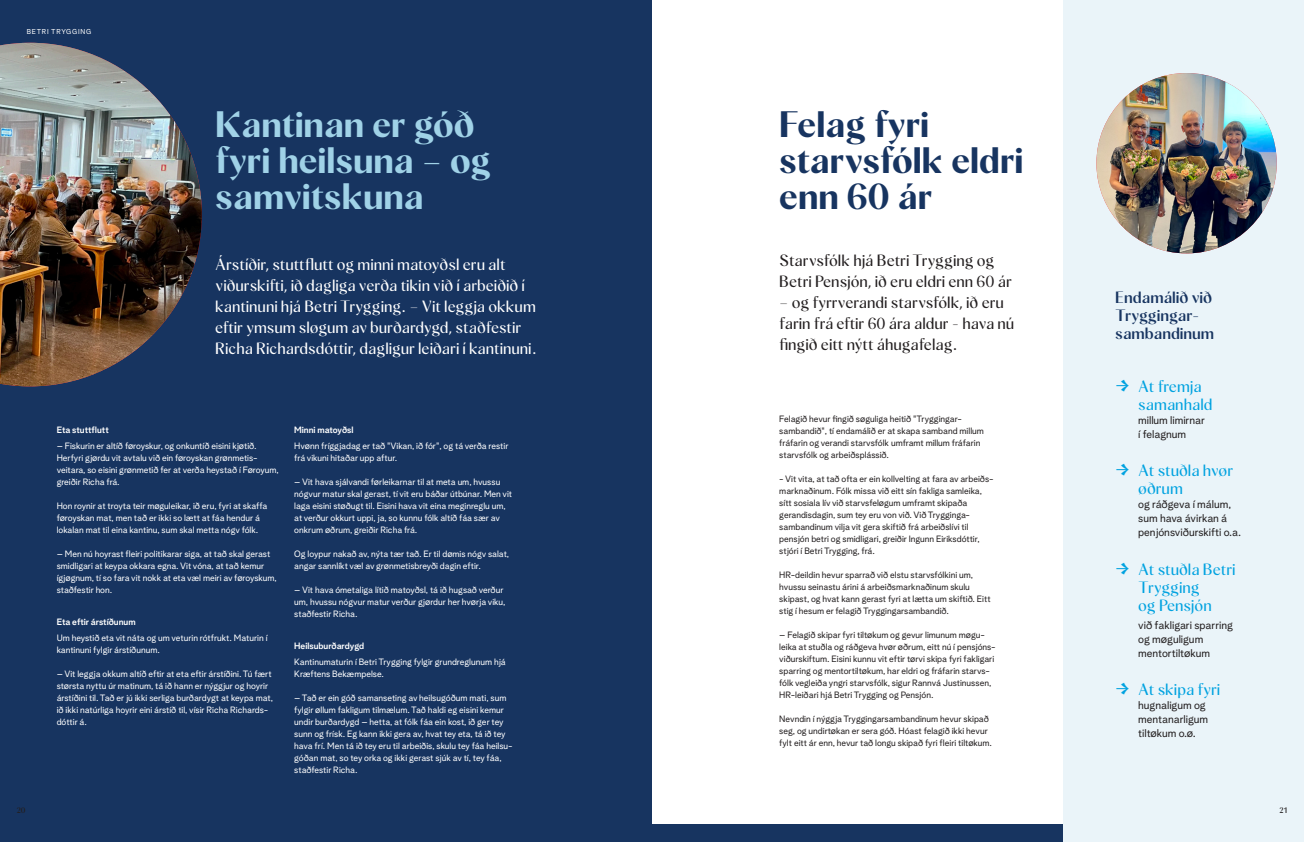
<style>
.page{position:relative;width:1304px;height:842px;background:#fff}
.page>*{position:absolute;margin:0;border:0;box-sizing:border-box;transform-origin:0 0}
.Yvirskrift_2{font:36px/36px "Albra Sans Semi";color:#a0d2e7}
.Yvirskrift_2-2{font:36px/36px "Albra Sans Semi";color:#173460}
.Rubrik{font:16px/21px "Albra Sans Regular";color:#fff}
.Rubrik-2{font:16px/21px "Albra Sans Regular";color:#231f20}
.Rubrik-3{font:16px/18px "Albra Sans Regular";color:#00a2e0}
.Rubrik-4{font:16px/18px "Albra Sans Medium";color:#173460}
.Breyð_2{font:11px/14px "Albra Grotesk";color:#231f20}
.Breyð{font:9px/12px "Albra Grotesk";color:#fff}
.Breyð-2{font:9px/12px "Albra Grotesk";color:#231f20}
.Undiryvirskrift{font:9px "Albra Grotesk Semi";color:#fff}
.t1{font:8px "Albra Sans Medium";color:#231f20}
.Breadcrume{font:7px "Albra Grotesk";letter-spacing:.11em;color:#fff}
.s1{font-family:"Albra Sans Black";font-size:24px}
</style>
<div class="page">
<div style="left:0;top:0;width:652px;height:842px;background:#173460"></div>
<div style="left:0;top:825px;width:1304px;height:17px;background:#173460"></div>
<img style="left:0;top:43px;width:202px;height:343px">
<div style="left:1063px;top:0;width:241px;height:842px;background:#eaf4f9"></div>
<img style="left:1096px;top:73px;width:181px;height:180px;border-radius:90px">
<p class="Breadcrume" style="left:27px;top:26px;width:66px">BETRI TRYGGING</p>
<p class="Yvirskrift_2" style="left:215px;top:104px;width:277px">Kantinan er góð fyri heilsuna – og samvitskuna</p>
<p class="Rubrik" style="left:215px;top:253px;width:323px">Árstíðir, stuttflutt og minni matoyðsl eru alt viðurskifti, ið dagliga verða tikin við í arbeiðið í kantinuni hjá Betri Trygging. – Vit leggja okkum eftir ymsum sløgum av burðardygd, staðfestir Richa Richardsdóttir, dagligur leiðari í kantinuni.</p>
<p class="Undiryvirskrift" style="left:57px;top:423px;width:54px">Eta stuttflutt</p>
<p class="Breyð" style="left:57px;top:439px;width:224px">– Fiskurin er altíð føroyskur, og onkuntíð eisini kjøtið.<br>Herfyri gjørdu vit avtalu við ein føroyskan grønmetis&shy;veitara, so eisini grønmetið fer at verða heystað í Føroyum, greiðir Richa frá.</p>
<p class="Breyð" style="left:57px;top:499px;width:212px">Hon roynir at troyta teir møguleikar, ið eru, fyri at skaffa føroyskan mat, men tað er ikki so lætt at fáa hendur á lokalan mat til eina kantinu, sum skal metta nógv fólk.</p>
<p class="Breyð" style="left:57px;top:547px;width:222px">– Men nú hoyrast fleiri politikarar siga, at tað skal gerast smidligari at keypa okkara egna. Vit vóna, at tað kemur ígjøgnum, tí so fara vit nokk at eta væl meiri av føroyskum, staðfestir hon.</p>
<p class="Undiryvirskrift" style="left:57px;top:615px;width:80px">Eta eftir árstíðunum</p>
<p class="Breyð" style="left:57px;top:631px;width:212px">Um heystið eta vit náta og um veturin rótfrukt. Maturin í kantinuni fylgir árstíðunum.</p>
<p class="Breyð" style="left:57px;top:667px;width:218px">– Vit leggja okkum altíð eftir at eta eftir árstíðini. Tú fært størsta nyttu úr matinum, tá ið hann er nýggjur og hoyrir árstíðini til. Tað er jú ikki serliga burðardygt at keypa mat, ið ikki natúrliga hoyrir eini árstíð til, vísir Richa Richards&shy;dóttir á.</p>
<p class="Undiryvirskrift" style="left:294px;top:423px;width:61px">Minni matoyðsl</p>
<p class="Breyð" style="left:294px;top:439px;width:216px">Hvønn fríggjadag er tað "Vikan, ið fór", og tá verða restir frá vikuni hitaðar upp aftur.</p>
<p class="Breyð" style="left:294px;top:475px;width:219px">– Vit hava sjálvandi førleikarnar til at meta um, hvussu nógvur matur skal gerast, tí vit eru báðar útbúnar. Men vit laga eisini støðugt til. Eisini hava vit eina meginreglu um, at verður okkurt uppi, ja, so kunnu fólk altíð fáa sær av onkrum øðrum, greiðir Richa frá.</p>
<p class="Breyð" style="left:294px;top:547px;width:216px">Og loypur nakað av, nýta tær tað. Er til dømis nógv salat, angar sannlíkt væl av grønmetisbreyði dagin eftir.</p>
<p class="Breyð" style="left:294px;top:583px;width:213px">– Vit hava ómetaliga lítið matoyðsl, tá ið hugsað verður um, hvussu nógvur matur verður gjørdur her hvørja viku, staðfestir Richa.</p>
<p class="Undiryvirskrift" style="left:294px;top:639px;width:71px">Heilsuburðardygd</p>
<p class="Breyð" style="left:294px;top:655px;width:213px">Kantinumaturin í Betri Trygging fylgir grundreglunum hjá<br>Kræftens Bekæmpelse.</p>
<p class="Breyð" style="left:294px;top:691px;width:220px">– Tað er ein góð samanseting av heilsugóðum mati, sum fylgir øllum fakligum tilmælum. Tað haldi eg eisini kemur undir burðardygd – hetta, at fólk fáa ein kost, ið ger tey sunn og frísk. Eg kann ikki gera av, hvat tey eta, tá ið tey hava frí. Men tá ið tey eru til arbeiðis, skulu tey fáa heilsu&shy;góðan mat, so tey orka og ikki gerast sjúk av tí, tey fáa, staðfestir Richa.</p>
<p class="Yvirskrift_2-2" style="left:779px;top:104px;width:246px">Felag fyri starvsfólk eldri enn 60 ár</p>
<p class="Rubrik-2" style="left:779px;top:249px;width:234px">Starvsfólk hjá Betri Trygging og<br>Betri Pensjón, ið eru eldri enn 60 ár</p>
<p class="Rubrik-2" style="left:779px;top:291px;width:236px">– og fyrrverandi starvsfólk, ið eru farin frá eftir 60 ára aldur - hava nú fingið eitt nýtt áhugafelag.</p>
<p class="Breyð-2" style="left:779px;top:411px;width:206px">Felagið hevur fingið søguliga heitið "Tryggingar&shy;sambandið", tí endamálið er at skapa samband millum fráfarin og verandi starvsfólk umframt millum fráfarin starvsfólk og arbeiðsplássið.</p>
<p class="Breyð-2" style="left:779px;top:471px;width:216px">- Vit vita, at tað ofta er ein kollvelting at fara av arbeiðs&shy;marknaðinum. Fólk missa við eitt sín fakliga samleika, sítt sosiala lív við starvsfeløgum umframt skipaða gerandisdagin, sum tey eru von við. Við Trygginga&shy;sambandinum vilja vit gera skiftið frá arbeiðslívi til pensjón betri og smidligari, greiðir Ingunn Eiriksdóttir, stjóri í Betri Trygging, frá.</p>
<p class="Breyð-2" style="left:779px;top:567px;width:213px">HR-deildin hevur sparrað við elstu starvsfólkini um, hvussu seinastu árini á arbeiðsmarknaðinum skulu skipast, og hvat kann gerast fyri at lætta um skiftið. Eitt stig í hesum er felagið Tryggingarsambandið.</p>
<p class="Breyð-2" style="left:779px;top:627px;width:218px">– Felagið skipar fyri tiltøkum og gevur limunum møgu&shy;leika at stuðla og ráðgeva hvør øðrum, eitt nú í pensjóns&shy;viðurskiftum. Eisini kunnu vit eftir tørvi skipa fyri fakligari sparring og mentortiltøkum, har eldri og fráfarin starvs&shy;fólk vegleiða yngri starvsfólk, sigur Rannvá Justinussen, HR-leiðari hjá Betri Trygging og Pensjón.</p>
<p class="Breyð-2" style="left:779px;top:711px;width:214px">Nevndin í nýggja Tryggingarsambandinum hevur skipað seg, og undirtøkan er sera góð. Hóast felagið ikki hevur fylt eitt ár enn, hevur tað longu skipað fyri fleiri tiltøkum.</p>
<p class="Rubrik-4" style="left:1115px;top:287px;width:101px">Endamálið við<br>Tryggingar&shy;sambandinum</p>
<p class="Rubrik-3" style="left:1138px;top:376px;width:76px;text-indent:-23px"><span class="s1">→</span> At fremja samanhald</p>
<p class="Breyð_2" style="left:1138px;top:412px;width:68px">millum limirnar í felagnum</p>
<p class="Rubrik-3" style="left:1138px;top:460px;width:96px;text-indent:-23px"><span class="s1">→</span> At stuðla hvør øðrum</p>
<p class="Breyð_2" style="left:1138px;top:496px;width:104px">og ráðgeva í málum, sum hava ávirkan á penjónsviðurskifti o.a.</p>
<p class="Rubrik-3" style="left:1138px;top:559px;width:99px;text-indent:-23px"><span class="s1">→</span> At stuðla Betri<br>Trygging</p>
<p class="Rubrik-3" style="left:1138px;top:595px;width:75px">og Pensjón</p>
<p class="Breyð_2" style="left:1138px;top:617px;width:96px">við fakligari sparring og møguligum mentortiltøkum</p>
<p class="Rubrik-3" style="left:1115px;top:679px;width:106px"><span class="s1">→</span> At skipa fyri</p>
<p class="Breyð_2" style="left:1138px;top:697px;width:71px">hugnaligum og mentanarligum tiltøkum o.ø.</p>
<p class="t1" style="left:17px;top:804px;width:10px">20</p>
<p class="t1" style="left:1280px;top:804px;width:9px">21</p>
</div>
